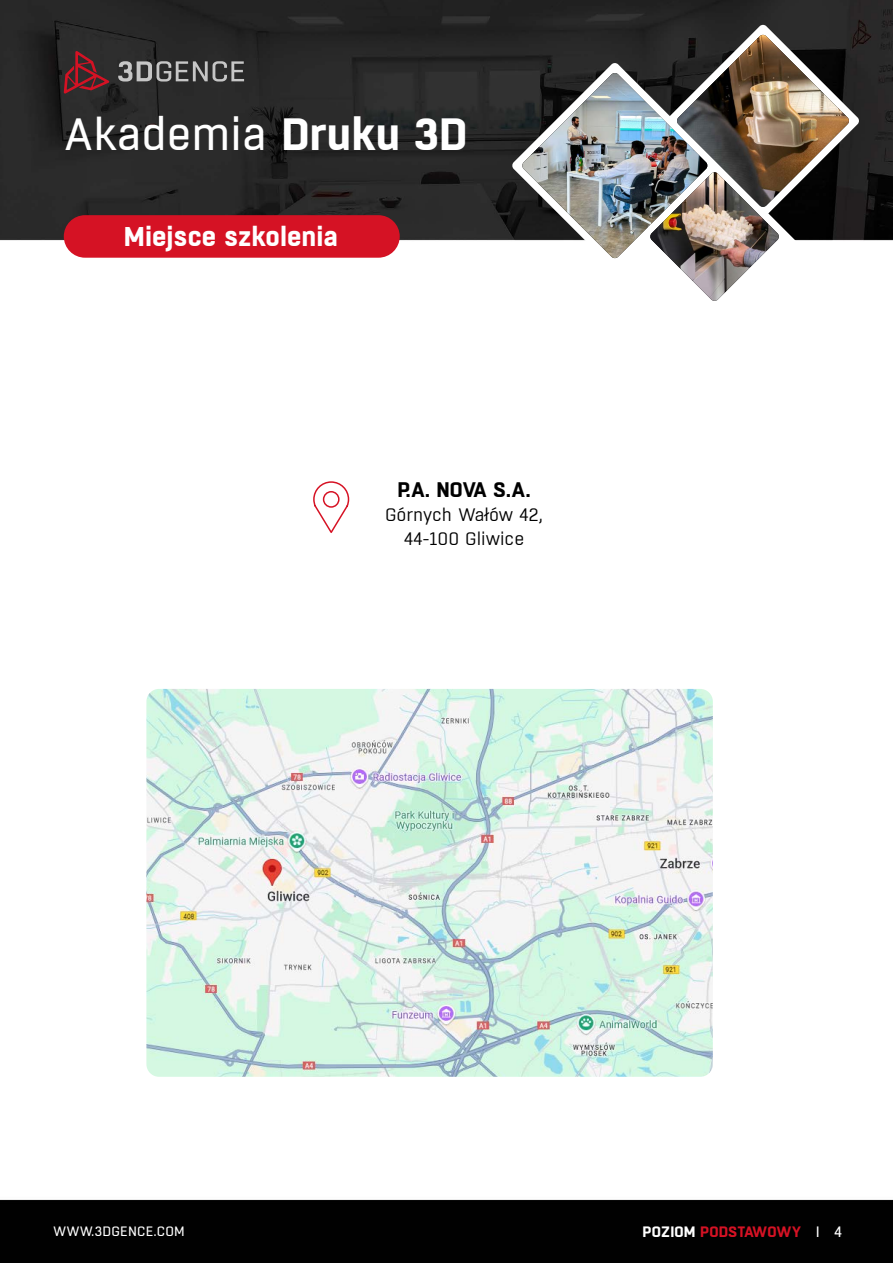
<style>
.page{position:relative;width:893px;height:1263px;background:#fff}
.page>*{position:absolute;margin:0;border:0;box-sizing:border-box;transform-origin:0 0}
.t1{font:45px "Boxed";color:#fff}
.t2{font:700 27px "Boxed";color:#fff}
.t3{font:700 21px "Boxed";color:#000}
.t4{font:18px/24px "Boxed";color:#000;text-align:center}
.t5{font:700 15px "Boxed";letter-spacing:.01em;color:#d51224}
.t6{font:13.5px "Boxed";letter-spacing:.01em;color:#fff}
.s1{font-weight:700}
.s2{color:#fff}
.s3{font-weight:400;color:#fff}
</style>
<div class="page">
<img style="left:0;top:0;width:893px;height:1263px">
<svg style="left:64px;top:51px;width:45px;height:43px;background:#5a252a"></svg>
<svg style="left:118px;top:61px;width:126px;height:21px;background:#666"></svg>
<img style="left:512px;top:24px;width:347px;height:343px">
<img style="left:650px;top:172px;width:129px;height:129px">
<div style="left:64px;top:215px;width:336px;height:43px;background:#d51224;border-radius:21px"></div>
<svg style="left:312px;top:480px;width:38px;height:55px"></svg>
<img style="left:146px;top:689px;width:567px;height:388px">
<h1 class="t1" style="left:64px;top:106px;width:405px">Akademia <span class="s1">Druku 3D</span></h1>
<h2 class="t2" style="left:124px;top:218px;width:216px">Miejsce szkolenia</h2>
<p class="t3" style="left:397px;top:476px;width:135px">P.A. NOVA S.A.</p>
<p class="t4" style="left:385px;top:503px;width:160px">Górnych Wałów 42,<br>44-100 Gliwice</p>
<p class="t6" style="left:53px;top:1223px;width:133px">WWW.3DGENCE.COM</p>
<p class="t5" style="left:643px;top:1221px;width:201px"><span class="s2">POZIOM</span> PODSTAWOWY <span class="s3">I 4</span></p>
</div>
